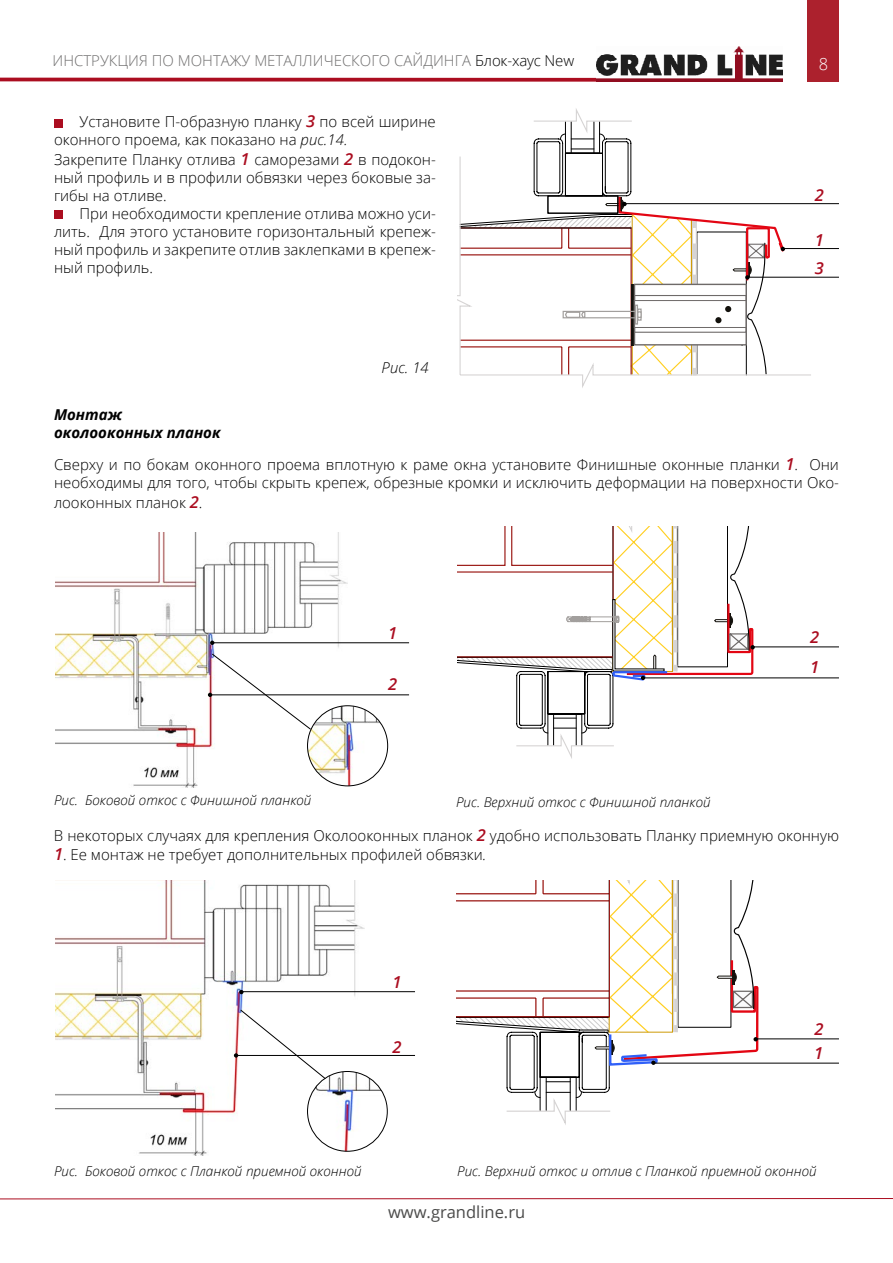
<style>
.page{position:relative;width:893px;height:1263px;background:#fff}
.page>*{position:absolute;margin:0;border:0;box-sizing:border-box;transform-origin:0 0}
.t1{font:16.5px "Open Sans";color:#4a4a49}
.t2{font:italic 600 16.5px "Open Sans";color:#ab0d20}
.t3{font:300 16.5px "Open Sans";color:#fff}
.t4{font:300 15px/18px "Open Sans";color:#000}
.t5{font:300 15px "Open Sans";color:#706f6f}
.t6{font:italic 700 15px/18px "Open Sans";color:#000}
.t7{font:italic 300 15px "Open Sans";color:#000}
.t8{font:italic 300 13.5px "Open Sans";color:#000}
.t9{font:13.35px "Myriad Pro";color:#1d1d1b}
.s1{color:#000}
.s2{font-weight:600;font-style:italic;font-size:16.5px;color:#ab0d20}
.s3{font-style:italic}
</style>
<div class="page">
<svg style="left:506px;top:1039px;width:264px;height:86px"></svg>
<svg style="left:516px;top:647px;width:255px;height:112px"></svg>
<svg style="left:457px;top:108px;width:354px;height:280px"></svg>
<img style="left:55px;top:532px;width:292px;height:256px">
<img style="left:55px;top:880px;width:309px;height:275px">
<hr style="left:210px;top:694px;width:199px;height:1px;background:#000">
<hr style="left:643px;top:677px;width:196px;height:1px;background:#000">
<hr style="left:236px;top:1055px;width:179px;height:1px;background:#000">
<hr style="left:747px;top:277px;width:92px;height:1px;background:#000">
<hr style="left:783px;top:248px;width:56px;height:1px;background:#000">
<hr style="left:624px;top:203px;width:215px;height:1px;background:#000">
<hr style="left:212px;top:642px;width:197px;height:1px;background:#000">
<hr style="left:753px;top:646px;width:86px;height:1px;background:#000">
<hr style="left:241px;top:991px;width:174px;height:1px;background:#000">
<svg style="left:459px;top:133px;width:327px;height:243px"></svg>
<svg style="left:210px;top:641px;width:4px;height:4px"></svg>
<svg style="left:457px;top:527px;width:298px;height:207px"></svg>
<svg style="left:239px;top:990px;width:5px;height:4px"></svg>
<div style="left:808px;top:0;width:31px;height:82px;background:#ac212d"></div>
<svg style="left:0;top:77px;width:783px;height:5px;background:#bc4554"></svg>
<img style="left:596px;top:47px;width:187px;height:34px">
<hr style="left:653px;top:1063px;width:186px;height:1px;background:#000">
<hr style="left:0;top:1198px;width:893px;height:1px;background:#ab0d20">
<div style="left:54px;top:119px;width:8px;height:8px;background:#ab0d20"></div>
<div style="left:54px;top:211px;width:8px;height:8px;background:#ab0d20"></div>
<hr style="left:756px;top:1038px;width:83px;height:1px;background:#000">
<svg style="left:456px;top:881px;width:304px;height:217px"></svg>
<img style="left:307px;top:1071px;width:80px;height:80px;border-radius:40px">
<div style="left:307px;top:1071px;width:81px;height:80px;border:1px solid #000;border-radius:50%"></div>
<img style="left:307px;top:706px;width:81px;height:80px;border-radius:40px">
<div style="left:307px;top:705px;width:81px;height:81px;border:1px solid #000;border-radius:50%"></div>
<svg style="left:208px;top:653px;width:104px;height:77px"></svg>
<svg style="left:234px;top:1009px;width:92px;height:71px"></svg>
<p class="t5" style="left:53px;top:50px;width:523px">ИНСТРУКЦИЯ ПО МОНТАЖУ МЕТАЛЛИЧЕСКОГО САЙДИНГА <span class="s1">Блок-хаус New</span></p>
<p class="t3" style="left:819px;top:52px;width:11px">8</p>
<p class="t4" style="left:54px;top:112px;width:383px;text-indent:26px">Установите П-образную планку <span class="s2">3</span> по всей ширине оконного проема, как показано на <span class="s3">рис.14.</span></p>
<p class="t4" style="left:54px;top:150px;width:383px;text-align:justify">Закрепите Планку отлива <span class="s2">1</span> саморезами <span class="s2">2</span> в подокон&shy;ный профиль и в профили обвязки через боковые за&shy;гибы на отливе.</p>
<p class="t4" style="left:54px;top:204px;width:383px;text-align:justify;text-indent:26px">При необходимости крепление отлива можно уси&shy;лить. Для этого установите горизонтальный крепеж&shy;ный профиль и закрепите отлив заклепками в крепеж&shy;ный профиль.</p>
<p class="t6" style="left:54px;top:405px;width:168px">Монтаж околооконных планок</p>
<p class="t7" style="left:382px;top:357px;width:49px">Рис. 14</p>
<p class="t2" style="left:815px;top:184px;width:11px">2</p>
<p class="t2" style="left:815px;top:229px;width:11px">1</p>
<p class="t2" style="left:815px;top:257px;width:11px">3</p>
<p class="t9" style="left:468px;top:451px;width:250px">Вертикальный разрез оконного проема БХ</p>
<p class="t4" style="left:54px;top:455px;width:786px">Сверху и по бокам оконного проема вплотную к раме окна установите Финишные оконные планки <span class="s2">1</span>. Они необходимы для того, чтобы скрыть крепеж, обрезные кромки и исключить деформации на поверхности Око-</p>
<p class="t4" style="left:54px;top:493px;width:150px">лооконных планок <span class="s2">2</span>.</p>
<p class="t2" style="left:388px;top:621px;width:11px">1</p>
<p class="t2" style="left:388px;top:673px;width:11px">2</p>
<p class="t8" style="left:54px;top:791px;width:259px">Рис. Боковой откос с Финишной планкой</p>
<p class="t8" style="left:456px;top:792px;width:256px">Рис. Верхний откос с Финишной планкой</p>
<p class="t2" style="left:810px;top:626px;width:11px">2</p>
<p class="t2" style="left:810px;top:656px;width:11px">1</p>
<p class="t4" style="left:54px;top:826px;width:786px">В некоторых случаях для крепления Околооконных планок <span class="s2">2</span> удобно использовать Планку приемную оконную</p>
<p class="t4" style="left:54px;top:845px;width:434px"><span class="s2">1</span>. Ее монтаж не требует дополнительных профилей обвязки<span class="s3">.</span></p>
<p class="t2" style="left:392px;top:971px;width:11px">1</p>
<p class="t2" style="left:392px;top:1035px;width:11px">2</p>
<p class="t2" style="left:814px;top:1018px;width:11px">2</p>
<p class="t2" style="left:814px;top:1042px;width:11px">1</p>
<p class="t8" style="left:54px;top:1162px;width:309px">Рис. Боковой откос с Планкой приемной оконной</p>
<p class="t8" style="left:457px;top:1162px;width:361px">Рис. Верхний откос и отлив с Планкой приемной оконной</p>
<p class="t1" style="left:388px;top:1200px;width:139px">www.grandline.ru</p>
</div>
